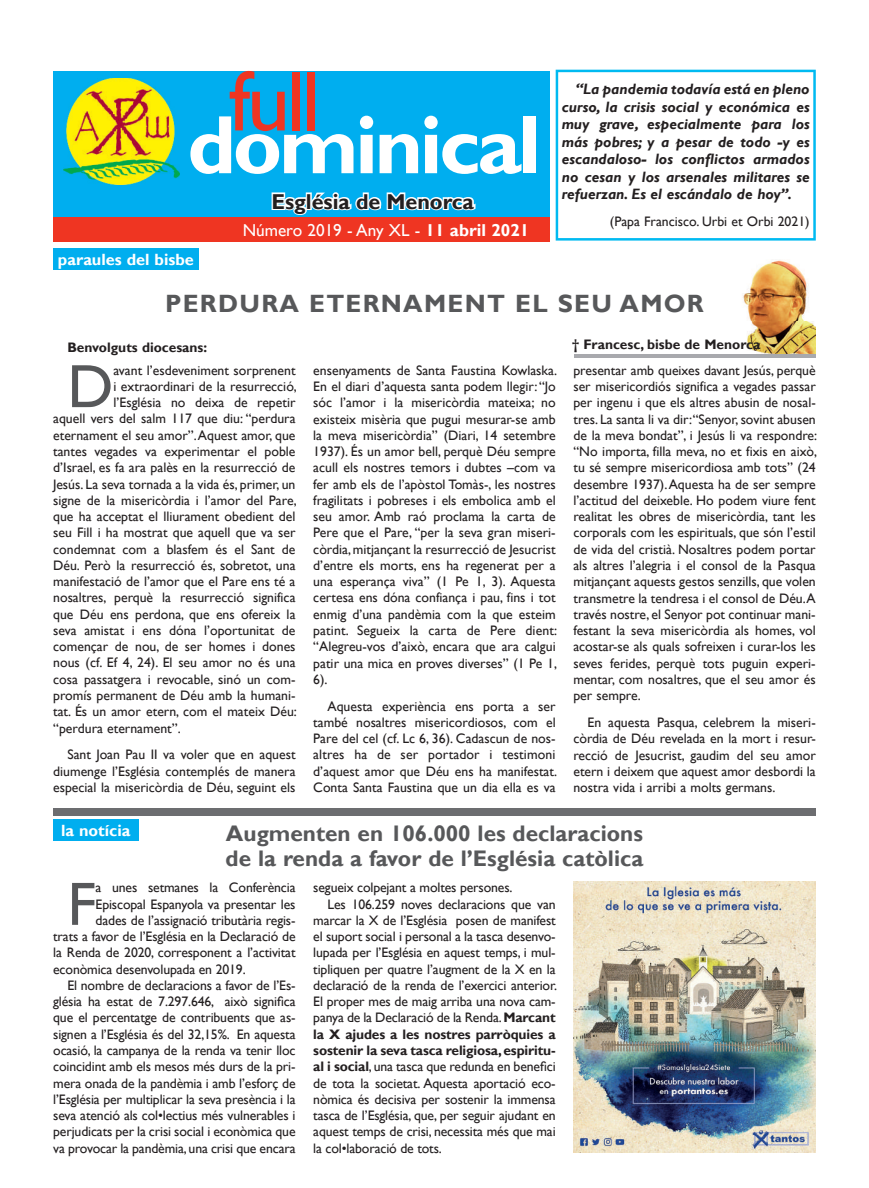
<style>
.page{position:relative;width:869px;height:1188px;background:#fff}
.page>*{position:absolute;margin:0;border:0;box-sizing:border-box;transform-origin:0 0}
.t1{font:86.12px "Gill Sans";color:#ef3522}
.t2{font:700 83.25px "Gill Sans";letter-spacing:-.04em;color:#fff}
.t3{font:61.38px "Gill Sans";color:#57585a}
.t4{font:700 25px "Gill Sans";letter-spacing:.05em;color:#57585a}
.t5{font:700 22.5px/25px "Gill Sans";color:#57585a}
.t6{font:700 21.5px "Gill Sans";color:#231f20}
.t7{font:17.25px "Gill Sans";color:#fff}
.t8{font:700 16.25px "Gill Sans";color:#fff}
.t9{font:italic 700 15px/17.5px "Gill Sans";color:#231f20;text-align:justify}
.t10{font:13.75px/16.2px "Gill Sans";letter-spacing:-.01em;color:#231f20;text-align:justify}
.t11{font:700 13.75px "Gill Sans";letter-spacing:-.01em;color:#231f20}
.s1{font-weight:700}
</style>
<div class="page">
<div style="left:53px;top:71px;width:496px;height:171px;background:#00aeef"></div>
<svg style="left:271px;top:192px;width:205px;height:23px"></svg>
<div style="left:53px;top:217px;width:496px;height:25px;background:#ef3522"></div>
<img style="left:742px;top:260px;width:73px;height:93px">
<img style="left:64px;top:78px;width:115px;height:106px">
<hr style="left:574px;top:354px;width:241px;height:3px;background:#a8a9ad">
<hr style="left:53px;top:808px;width:762px;height:2px;background:#6c6d70">
<hr style="left:53px;top:811px;width:762px;height:1px;background:#6c6d70">
<hr style="left:53px;top:813px;width:762px;height:2px;background:#6c6d70">
<div style="left:53px;top:248px;width:145px;height:21px;background:#00aeef"></div>
<div style="left:53px;top:819px;width:85px;height:21px;background:#00aeef"></div>
<img style="left:573px;top:881px;width:242px;height:271px">
<svg style="left:555px;top:70px;width:260px;height:170px"></svg>
<h1 class="t1" style="left:229px;top:51px;width:93px">full</h1>
<h2 class="t2" style="left:187px;top:95px;width:354px">dominical</h2>
<h3 class="t6" style="left:271px;top:188px;width:204px">Església de Menorca</h3>
<p class="t7" style="left:242px;top:220px;width:288px">Número 2019 - Any XL - <span class="s1">11 abril 2021</span></p>
<p class="t8" style="left:58px;top:249px;width:137px">paraules del bisbe</p>
<p class="t9" style="left:561px;top:81px;width:249px;text-indent:14px">“La pandemia todaví a está en pleno curso, la crisis social y econó mica es muy grave, especialmente para los má s pobres; y a pesar de todo -y es escandaloso- los conflictos armados no cesan y los arsenales militares se refuerzan. Es el escándalo de hoy”.</p>
<p class="t10" style="left:609px;top:214px;width:201px">(Papa Francisco. Urbi et Orbi 2021)</p>
<h3 class="t4" style="left:165px;top:288px;width:540px">PERDURA ETERNAMENT EL SEU AMOR</h3>
<p class="t11" style="left:67px;top:339px;width:141px">Benvolguts diocesans:</p>
<p class="t11" style="left:572px;top:336px;width:189px">† Francesc, bisbe de Menorca</p>
<h3 class="t3" style="left:67px;top:351px;width:48px">D</h3>
<p class="t10" style="left:113px;top:362px;width:183px">avant l’esdeveniment sorprenent</p>
<p class="t10" style="left:113px;top:378px;width:185px">i extraordinari de la resurrecció,</p>
<p class="t10" style="left:113px;top:394px;width:183px">l’Església no deixa de repetir</p>
<p class="t10" style="left:53px;top:411px;width:244px">aquell vers del salm 117 que diu: “perdura</p>
<p class="t10" style="left:53px;top:427px;width:244px">eternament el seu amor”. Aquest amor, que</p>
<p class="t10" style="left:53px;top:443px;width:244px">tantes vegades va experimentar el poble</p>
<p class="t10" style="left:53px;top:459px;width:244px">d’Israel, es fa ara palès en la resurrecció de</p>
<p class="t10" style="left:53px;top:476px;width:244px">Jesús. La seva tornada a la vida és, primer, un</p>
<p class="t10" style="left:53px;top:492px;width:245px">signe de la misericòrdia i l’amor del Pare,</p>
<p class="t10" style="left:53px;top:508px;width:244px">que ha acceptat el lliurament obedient del</p>
<p class="t10" style="left:53px;top:524px;width:244px">seu Fill i ha mostrat que aquell que va ser</p>
<p class="t10" style="left:53px;top:541px;width:244px">condemnat com a blasfem és el Sant de</p>
<p class="t10" style="left:53px;top:557px;width:244px">Déu. Però la resurrecció és, sobretot, una</p>
<p class="t10" style="left:53px;top:573px;width:244px">manifestació de l’amor que el Pare ens té a</p>
<p class="t10" style="left:53px;top:589px;width:244px">nosaltres, perquè la resurrecció significa</p>
<p class="t10" style="left:53px;top:606px;width:244px">que Déu ens perdona, que ens ofereix la</p>
<p class="t10" style="left:53px;top:622px;width:244px">seva amistat i ens dóna l’oportunitat de</p>
<p class="t10" style="left:53px;top:638px;width:244px">començar de nou, de ser homes i dones</p>
<p class="t10" style="left:53px;top:654px;width:244px">nous (cf. Ef 4, 24). El seu amor no és una</p>
<p class="t10" style="left:53px;top:671px;width:244px">cosa passatgera i revocable, sinó un com-</p>
<p class="t10" style="left:53px;top:687px;width:244px">promís permanent de Déu amb la humani-</p>
<p class="t10" style="left:53px;top:703px;width:245px">tat. És un amor etern, com el mateix Déu:</p>
<p class="t10" style="left:53px;top:719px;width:129px">“perdura eternament”.</p>
<p class="t10" style="left:53px;top:746px;width:244px;text-indent:14px">Sant Joan Pau II va voler que en aquest diumenge l’Església contemplés de manera especial la misericòrdia de Déu, seguint els</p>
<p class="t10" style="left:313px;top:362px;width:245px">ensenyaments de Santa Faustina Kowlaska.<br>En el diari d’aquesta santa podem llegir: “Jo sóc l’amor i la misericòrdia mateixa; no existeix misèria que pugui mesurar-se amb la meva misericòrdia” (Diari, 14 setembre 1937). És un amor bell, perquè Déu sempre acull els nostres temors i dubtes –com va fer amb els de l’apòstol Tomàs-, les nostres fragilitats i pobreses i els embolica amb el seu amor. Amb raó proclama la carta de Pere que el Pare, “per la seva gran miseri&shy;còrdia, mitjançant la resurrecció de Jesucrist d’entre els morts, ens ha regenerat per a una esperança viva” (1 Pe 1, 3). Aquesta certesa ens dóna confiança i pau, fins i tot enmig d’una pandèmia com la que esteim patint. Segueix la carta de Pere dient: “Alegreu-vos d’això, encara que ara calgui patir una mica en proves diverses” (1 Pe 1, 6).</p>
<p class="t10" style="left:313px;top:698px;width:245px;text-indent:14px">Aquesta experiència ens porta a ser també nosaltres misericordiosos, com el Pare del cel (cf. Lc 6, 36). Cadascun de nos&shy;altres ha de ser portador i testimoni d’aquest amor que Déu ens ha manifestat.<br>Conta Santa Faustina que un dia ella es va</p>
<p class="t10" style="left:573px;top:362px;width:245px">presentar amb queixes davant Jesús, perquè ser misericordiós significa a vegades passar per ingenu i que els altres abusin de nosal&shy;tres. La santa li va dir:“Senyor, sovint abusen de la meva bondat”, i Jesús li va respondre: “No importa, filla meva, no et fixis en això, tu sé sempre misericordiosa amb tots” (24 desembre 1937). Aquesta ha de ser sempre l’actitud del deixeble. Ho podem viure fent realitat les obres de misericòrdia, tant les corporals com les espirituals, que són l’estil de vida del cristià. Nosaltres podem portar als altres l’alegria i el consol de la Pasqua mitjançant aquests gestos senzills, que volen transmetre la tendresa i el consol de Déu.A través nostre, el Senyor pot continuar mani&shy;festant la seva misericòrdia als homes, vol acostar-se als quals sofreixen i curar-los les seves ferides, perquè tots puguin experi&shy;mentar, com nosaltres, que el seu amor és per sempre.</p>
<p class="t10" style="left:573px;top:714px;width:244px;text-indent:14px">En aquesta Pasqua, celebrem la miseri&shy;còrdia de Déu revelada en la mort i resur&shy;recció de Jesucrist, gaudim del seu amor etern i deixem que aquest amor desbordi la nostra vida i arribi a molts germans.</p>
<p class="t8" style="left:61px;top:820px;width:71px">la notícia</p>
<h3 class="t5" style="left:225px;top:821px;width:419px">Augmenten en 106.000 les declaracions de la renda a favor de l’Església catòlica</h3>
<h3 class="t3" style="left:67px;top:868px;width:30px">F</h3>
<p class="t10" style="left:96px;top:879px;width:201px">a unes setmanes la Conferència</p>
<p class="t10" style="left:96px;top:895px;width:201px">Episcopal Espanyola va presentar les</p>
<p class="t10" style="left:96px;top:912px;width:201px">dades de l’assignació tributària regis-</p>
<p class="t10" style="left:53px;top:928px;width:244px">trats a favor de l’Església en la Declaració de</p>
<p class="t10" style="left:53px;top:944px;width:244px">la Renda de 2020, corresponent a l’activitat</p>
<p class="t10" style="left:53px;top:960px;width:194px">econòmica desenvolupada en 2019.</p>
<p class="t10" style="left:67px;top:977px;width:229px">El nombre de declaracions a favor de l’Es-</p>
<p class="t10" style="left:53px;top:993px;width:244px">glésia ha estat de 7.297.646, això significa</p>
<p class="t10" style="left:53px;top:1009px;width:244px">que el percentatge de contribuents que as-</p>
<p class="t10" style="left:53px;top:1025px;width:244px">signen a l’Església és del 32,15%. En aquesta</p>
<p class="t10" style="left:53px;top:1042px;width:244px">ocasió, la campanya de la renda va tenir lloc</p>
<p class="t10" style="left:53px;top:1058px;width:244px">coincidint amb els mesos més durs de la pri-</p>
<p class="t10" style="left:53px;top:1074px;width:244px">mera onada de la pandèmia i amb l’esforç de</p>
<p class="t10" style="left:53px;top:1090px;width:244px">l’Església per multiplicar la seva presència i la</p>
<p class="t10" style="left:53px;top:1107px;width:244px">seva atenció als col•lectius més vulnerables i</p>
<p class="t10" style="left:53px;top:1123px;width:244px">perjudicats per la crisi social i econòmica que</p>
<p class="t10" style="left:53px;top:1139px;width:244px">va provocar la pandèmia, una crisi que encara</p>
<p class="t10" style="left:313px;top:879px;width:201px">segueix colpejant a moltes persones.</p>
<p class="t10" style="left:327px;top:895px;width:229px">Les 106.259 noves declaracions que van</p>
<p class="t10" style="left:313px;top:912px;width:244px">marcar la X de l’Església posen de manifest</p>
<p class="t10" style="left:313px;top:928px;width:244px">el suport social i personal a la tasca desenvo-</p>
<p class="t10" style="left:313px;top:944px;width:244px">lupada per l’Església en aquest temps, i mul-</p>
<p class="t10" style="left:313px;top:960px;width:244px">tipliquen per quatre l’augment de la X en la</p>
<p class="t10" style="left:313px;top:977px;width:245px">declaració de la renda de l’exercici anterior.</p>
<p class="t10" style="left:313px;top:993px;width:244px">El proper mes de maig arriba una nova cam-</p>
<p class="t10" style="left:313px;top:1009px;width:244px">panya de la Declaració de la Renda. <span class="s1">Marcant</span></p>
<p class="t11" style="left:313px;top:1025px;width:244px">la X ajudes a les nostres parròquies a</p>
<p class="t11" style="left:313px;top:1041px;width:244px">sostenir la seva tasca religiosa, espiritu-</p>
<p class="t10" style="left:313px;top:1058px;width:244px"><span class="s1">al i social</span>, una tasca que redunda en benefici</p>
<p class="t10" style="left:313px;top:1074px;width:244px">de tota la societat. Aquesta aportació eco-</p>
<p class="t10" style="left:313px;top:1090px;width:244px">nòmica és decisiva per sostenir la immensa</p>
<p class="t10" style="left:313px;top:1107px;width:244px">tasca de l’Església, que, per seguir ajudant en</p>
<p class="t10" style="left:313px;top:1123px;width:244px">aquest temps de crisi, necessita més que mai</p>
<p class="t10" style="left:313px;top:1139px;width:130px">la col•laboració de tots.</p>
</div>
